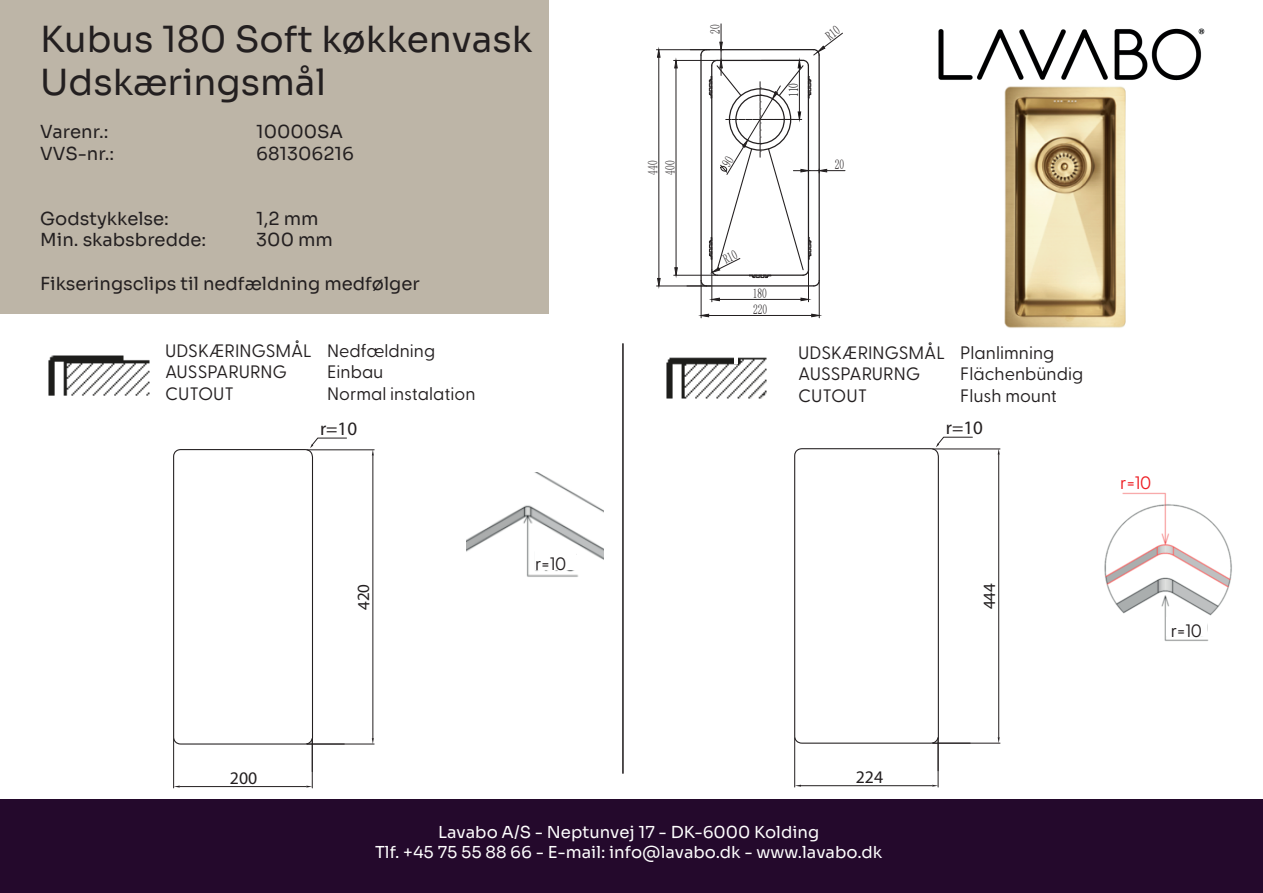
<style>
.page{position:relative;width:1263px;height:893px;background:#fff}
.page>*{position:absolute;margin:0;border:0;box-sizing:border-box;transform-origin:0 0}
.t1{font:36px/43.2px "Sora";color:#231f20}
.t2{font:19.05px "Myriad Pro";color:#231f20}
.t3{font:18px/21.6px "Greycliff CF";color:#231f20}
.t4{font:18px "Sora";color:#231f20}
.t5{font:18px "Greycliff CF";color:#ee1d23}
.t6{font:17.85px "Myriad Pro";color:#231f20}
.t7{font:17.1px "Myriad Pro";letter-spacing:-.01em;color:#231f20}
.t8{font:16.5px/19.8px "Sora";color:#fff;text-align:center}
.t9{font:13.5px/17.2px "Sim Sun";color:#231f20;scale:.7 1}
.t10{font:13.5px "Sim Sun";color:#000001;scale:.7 1}
</style>
<div class="page">
<div style="left:0;top:800px;width:1263px;height:93px;background:#24092c"></div>
<div style="left:0;top:0;width:548px;height:313px;background:#bdb5a7"></div>
<hr style="left:622px;top:343px;width:2px;height:431px;background:#231f20">
<img style="left:467px;top:472px;width:137px;height:105px">
<div style="left:535px;top:546px;width:41px;height:24px;background:#fff"></div>
<div style="left:566px;top:555px;width:26px;height:15px;background:#fff"></div>
<img style="left:1104px;top:492px;width:128px;height:149px">
<div style="left:1166px;top:617px;width:41px;height:19px;background:#fff"></div>
<img style="left:48px;top:355px;width:102px;height:41px">
<img style="left:666px;top:357px;width:101px;height:42px">
<hr style="left:312px;top:739px;width:1px;height:49px;background:#231f20">
<hr style="left:173px;top:739px;width:1px;height:49px;background:#231f20">
<hr style="left:180px;top:786px;width:126px;height:1px;background:#231f20">
<hr style="left:307px;top:744px;width:67px;height:1px;background:#231f20">
<hr style="left:307px;top:449px;width:67px;height:1px;background:#231f20">
<hr style="left:372px;top:455px;width:1px;height:283px;background:#231f20">
<svg style="left:372px;top:738px;width:2px;height:6px"></svg>
<svg style="left:173px;top:437px;width:174px;height:308px"></svg>
<hr style="left:938px;top:738px;width:1px;height:49px;background:#231f20">
<hr style="left:794px;top:738px;width:1px;height:49px;background:#231f20">
<hr style="left:801px;top:785px;width:131px;height:1px;background:#231f20">
<hr style="left:933px;top:743px;width:67px;height:1px;background:#231f20">
<hr style="left:933px;top:449px;width:67px;height:1px;background:#231f20">
<hr style="left:998px;top:455px;width:1px;height:282px;background:#231f20">
<svg style="left:794px;top:436px;width:179px;height:308px"></svg>
<img style="left:938px;top:28px;width:267px;height:53px">
<svg style="left:734px;top:358px;width:4px;height:6px"></svg>
<hr style="left:808px;top:271px;width:1px;height:31px;background:#231f20">
<hr style="left:711px;top:271px;width:1px;height:31px;background:#231f20">
<hr style="left:719px;top:299px;width:82px;height:1px;background:#231f20">
<svg style="left:800px;top:297px;width:8px;height:4px"></svg>
<svg style="left:711px;top:297px;width:9px;height:4px"></svg>
<hr style="left:674px;top:60px;width:42px;height:1px;background:#231f20">
<hr style="left:674px;top:275px;width:42px;height:1px;background:#231f20">
<hr style="left:676px;top:68px;width:1px;height:200px;background:#231f20">
<svg style="left:674px;top:61px;width:4px;height:8px"></svg>
<svg style="left:674px;top:267px;width:4px;height:9px"></svg>
<hr style="left:656px;top:49px;width:49px;height:1px;background:#231f20">
<hr style="left:656px;top:286px;width:49px;height:1px;background:#231f20">
<hr style="left:658px;top:57px;width:1px;height:221px;background:#231f20">
<svg style="left:657px;top:49px;width:4px;height:9px"></svg>
<svg style="left:657px;top:278px;width:4px;height:9px"></svg>
<hr style="left:701px;top:282px;width:1px;height:36px;background:#231f20">
<hr style="left:819px;top:282px;width:1px;height:36px;background:#231f20">
<hr style="left:709px;top:315px;width:103px;height:1px;background:#231f20">
<svg style="left:700px;top:313px;width:9px;height:4px"></svg>
<svg style="left:811px;top:313px;width:9px;height:4px"></svg>
<img style="left:1004px;top:86px;width:122px;height:242px">
<svg style="left:687px;top:24px;width:158px;height:263px"></svg>
<h1 class="t1" style="left:40px;top:14px;width:494px">Kubus 180 Soft køkkenvask<br>Udskæringsmål</h1>
<p class="t4" style="left:40px;top:117px;width:70px">Varenr.:</p>
<p class="t4" style="left:256px;top:117px;width:88px">10000SA</p>
<p class="t4" style="left:40px;top:139px;width:75px">VVS-nr.:</p>
<p class="t4" style="left:256px;top:139px;width:99px">681306216</p>
<p class="t9" style="left:706px;top:34px;width:15px;rotate:-90deg">20</p>
<p class="t9" style="left:644px;top:175px;width:22px;rotate:-90deg">440<br>400</p>
<p class="t10" style="left:786px;top:97px;width:22px;rotate:-90deg">110</p>
<p class="t9" style="left:835px;top:156px;width:15px">20</p>
<p class="t4" style="left:40px;top:203px;width:130px">Godstykkelse:</p>
<p class="t4" style="left:256px;top:203px;width:64px">1,2 mm</p>
<p class="t4" style="left:40px;top:225px;width:167px">Min. skabsbredde:</p>
<p class="t4" style="left:256px;top:225px;width:78px">300 mm</p>
<p class="t4" style="left:40px;top:268px;width:381px">Fikseringsclips til nedfældning medfølger</p>
<p class="t9" style="left:753px;top:285px;width:22px">180</p>
<p class="t9" style="left:753px;top:301px;width:22px">220</p>
<p class="t3" style="left:165px;top:338px;width:272px">UDSKÆRINGSMÅL Nedfældning<br>AUSSPARURNG</p>
<p class="t3" style="left:327px;top:360px;width:58px">Einbau</p>
<p class="t3" style="left:798px;top:340px;width:258px">UDSKÆRINGSMÅL Planlimning<br>AUSSPARURNG</p>
<p class="t3" style="left:960px;top:362px;width:124px">Flächenbündig</p>
<p class="t3" style="left:165px;top:381px;width:71px">CUTOUT</p>
<p class="t3" style="left:327px;top:381px;width:150px">Normal instalation</p>
<p class="t3" style="left:798px;top:383px;width:71px">CUTOUT</p>
<p class="t3" style="left:960px;top:383px;width:98px">Flush mount</p>
<p class="t2" style="left:320px;top:417px;width:39px">r=10</p>
<p class="t2" style="left:946px;top:416px;width:39px">r=10</p>
<p class="t5" style="left:1120px;top:469px;width:32px">r=10</p>
<p class="t3" style="left:535px;top:552px;width:32px">r=10</p>
<p class="t7" style="left:353px;top:610px;width:28px;rotate:-90deg">420</p>
<p class="t7" style="left:979px;top:609px;width:28px;rotate:-90deg">444</p>
<p class="t3" style="left:1171px;top:618px;width:32px">r=10</p>
<p class="t6" style="left:230px;top:767px;width:29px">200</p>
<p class="t6" style="left:856px;top:766px;width:29px">224</p>
<p class="t8" style="left:375px;top:821px;width:509px">Lavabo A/S - Neptunvej 17 - DK-6000 Kolding<br>Tlf. +45 75 55 88 66 - E-mail: info@lavabo.dk - www.lavabo.dk</p>
</div>
